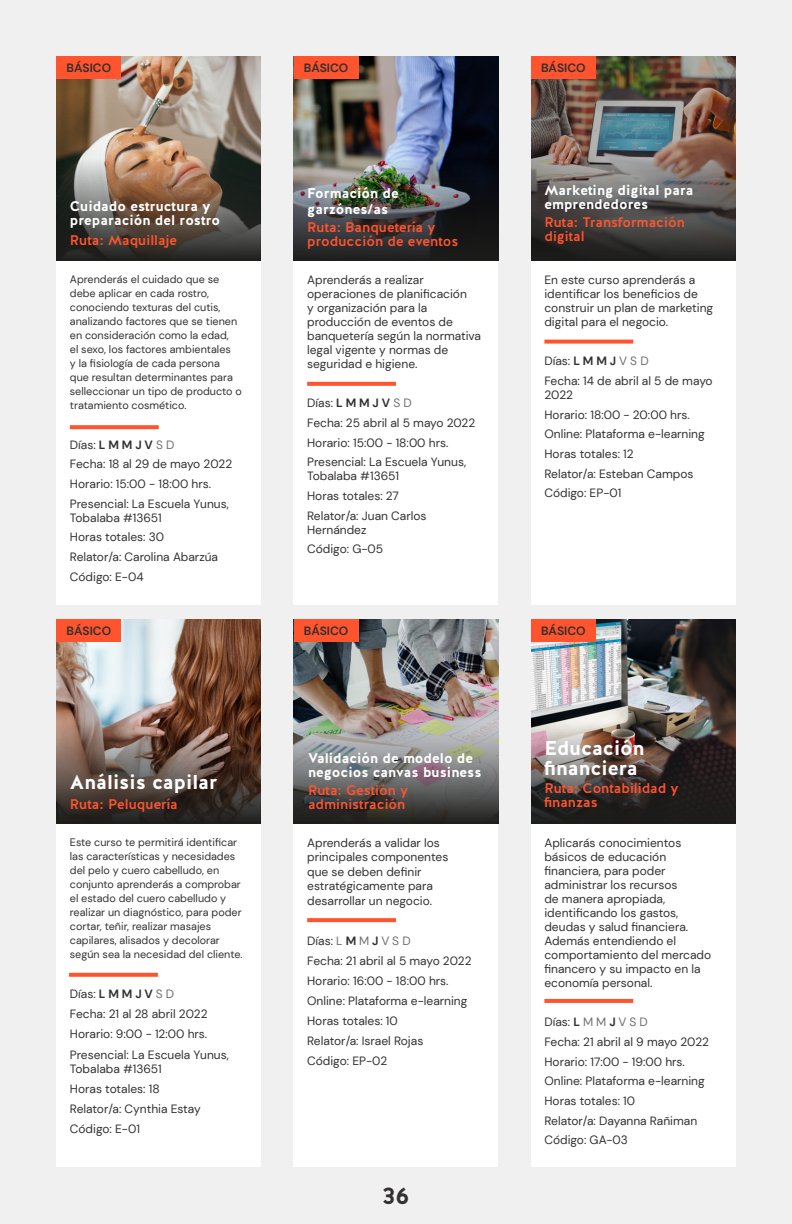
<style>
.page{position:relative;width:792px;height:1224px;background:#f0f0f1}
.page>*{position:absolute;margin:0;border:0;box-sizing:border-box;transform-origin:0 0}
.t1{font:700 24px "Halis GR";color:#333030}
.t2{font:700 20px/20px "Halis GR";color:#fff}
.t3{font:500 14px/14px "Halis GR";color:#ff542e}
.t4{font:700 14px/14px "Halis GR";color:#fff}
.t5{font:12px/14px "DM Sans";color:#333030}
.t6{font:700 12px "DM Sans";color:#333030}
.t7{font:10.8px/14px "DM Sans";color:#333030}
.s1{font-weight:700}
.s2{color:#706e6e}
</style>
<div class="page">
<div style="left:531px;top:57px;width:204px;height:547px;background:#fff"></div>
<img style="left:531px;top:57px;width:204px;height:102px">
<div style="left:57px;top:57px;width:204px;height:547px;background:#fff"></div>
<div style="left:57px;top:620px;width:204px;height:547px;background:#fff"></div>
<div style="left:531px;top:620px;width:204px;height:547px;background:#fff"></div>
<div style="left:294px;top:620px;width:204px;height:547px;background:#fff"></div>
<div style="left:294px;top:57px;width:204px;height:547px;background:#fff"></div>
<img style="left:57px;top:57px;width:204px;height:102px">
<img style="left:57px;top:620px;width:204px;height:102px">
<img style="left:531px;top:620px;width:204px;height:102px">
<img style="left:294px;top:620px;width:204px;height:102px">
<img style="left:294px;top:57px;width:204px;height:102px">
<svg style="left:70px;top:425px;width:89px;height:4px"></svg>
<svg style="left:69px;top:973px;width:89px;height:4px"></svg>
<svg style="left:307px;top:918px;width:89px;height:4px"></svg>
<svg style="left:544px;top:999px;width:89px;height:4px"></svg>
<svg style="left:544px;top:340px;width:89px;height:4px"></svg>
<svg style="left:307px;top:382px;width:89px;height:4px"></svg>
<img style="left:57px;top:159px;width:204px;height:102px">
<img style="left:57px;top:722px;width:204px;height:102px">
<img style="left:531px;top:722px;width:204px;height:102px">
<img style="left:294px;top:722px;width:204px;height:102px">
<img style="left:531px;top:159px;width:204px;height:102px">
<img style="left:294px;top:159px;width:204px;height:102px">
<div style="left:57px;top:57px;width:64px;height:22px;background:#ff542e"></div>
<div style="left:294px;top:57px;width:64px;height:22px;background:#ff542e"></div>
<div style="left:531px;top:57px;width:65px;height:22px;background:#ff542e"></div>
<div style="left:57px;top:620px;width:64px;height:22px;background:#ff542e"></div>
<div style="left:531px;top:620px;width:65px;height:22px;background:#ff542e"></div>
<div style="left:294px;top:620px;width:64px;height:22px;background:#ff542e"></div>
<p class="t6" style="left:67px;top:60px;width:46px">BÁSICO</p>
<p class="t6" style="left:304px;top:60px;width:46px">BÁSICO</p>
<p class="t6" style="left:541px;top:60px;width:46px">BÁSICO</p>
<p class="t4" style="left:70px;top:200px;width:152px">Cuidado estructura y preparación del rostro</p>
<p class="t3" style="left:70px;top:234px;width:109px">Ruta: Maquillaje</p>
<p class="t7" style="left:70px;top:272px;width:173px">Aprenderás el cuidado que se debe aplicar en cada rostro, conociendo texturas del cutis, analizando factores que se tienen en consideración como la edad,<br>el sexo, los factores ambientales<br>y la fisiología de cada persona<br>que resultan determinantes para selleccionar un tipo de producto o tratamiento cosmético.</p>
<p class="t5" style="left:70px;top:437px;width:106px">Días: <span class="s1">L M M J V</span> <span class="s2">S D</span></p>
<p class="t5" style="left:70px;top:457px;width:164px">Fecha: 18 al 29 de mayo 2022</p>
<p class="t5" style="left:70px;top:477px;width:143px">Horario: 15:00 - 18:00 hrs.</p>
<p class="t5" style="left:70px;top:496px;width:160px">Presencial: La Escuela Yunus,<br>Tobalaba #13651</p>
<p class="t5" style="left:70px;top:530px;width:96px">Horas totales: 30</p>
<p class="t5" style="left:70px;top:550px;width:150px">Relator/a: Carolina Abarzúa</p>
<p class="t5" style="left:70px;top:569px;width:75px">Código: E-04</p>
<p class="t4" style="left:307px;top:187px;width:93px">Formación de</p>
<p class="t4" style="left:307px;top:203px;width:83px">garzónes/as</p>
<p class="t3" style="left:307px;top:221px;width:153px">Ruta: Banquetería y producción de eventos</p>
<p class="t5" style="left:307px;top:273px;width:175px">Aprenderás a realizar operaciones de planificación<br>y organización para la producción de eventos de banquetería según la normativa legal vigente y normas de seguridad e higiene.</p>
<p class="t5" style="left:307px;top:396px;width:106px">Días: <span class="s1">L M M J V</span> <span class="s2">S D</span></p>
<p class="t5" style="left:307px;top:416px;width:170px">Fecha: 25 abril al 5 mayo 2022</p>
<p class="t5" style="left:307px;top:435px;width:143px">Horario: 15:00 - 18:00 hrs.</p>
<p class="t5" style="left:307px;top:455px;width:160px">Presencial: La Escuela Yunus,<br>Tobalaba #13651</p>
<p class="t5" style="left:307px;top:489px;width:93px">Horas totales: 27</p>
<p class="t5" style="left:307px;top:508px;width:121px">Relator/a: Juan Carlos<br>Hernández</p>
<p class="t5" style="left:307px;top:542px;width:78px">Código: G-05</p>
<p class="t4" style="left:544px;top:183px;width:151px">Marketing digital para emprendedores</p>
<p class="t3" style="left:544px;top:215px;width:142px">Ruta: Transformación digital</p>
<p class="t5" style="left:544px;top:273px;width:170px">En este curso aprenderás a identificar los beneficios de construir un plan de marketing digital para el negocio.</p>
<p class="t5" style="left:544px;top:354px;width:106px">Días: <span class="s1">L M M J</span> <span class="s2">V S D</span></p>
<p class="t5" style="left:544px;top:374px;width:170px">Fecha: 14 de abril al 5 de mayo<br>2022</p>
<p class="t5" style="left:544px;top:407px;width:147px">Horario: 18:00 - 20:00 hrs.</p>
<p class="t5" style="left:544px;top:427px;width:162px">Online: Plataforma e-learning</p>
<p class="t5" style="left:544px;top:447px;width:91px">Horas totales: 12</p>
<p class="t5" style="left:544px;top:466px;width:151px">Relator/a: Esteban Campos</p>
<p class="t5" style="left:544px;top:486px;width:79px">Código: EP-01</p>
<p class="t6" style="left:67px;top:623px;width:46px">BÁSICO</p>
<p class="t6" style="left:304px;top:623px;width:46px">BÁSICO</p>
<p class="t6" style="left:541px;top:623px;width:46px">BÁSICO</p>
<p class="t2" style="left:70px;top:772px;width:149px">Análisis capilar</p>
<p class="t3" style="left:70px;top:797px;width:109px">Ruta: Peluquería</p>
<p class="t7" style="left:70px;top:835px;width:174px">Este curso te permitirá identificar las características y necesidades del pelo y cuero cabelludo, en conjunto aprenderás a comprobar el estado del cuero cabelludo y realizar un diagnóstico, para poder cortar, teñir, realizar masajes capilares, alisados y decolorar según sea la necesidad del cliente.</p>
<p class="t5" style="left:70px;top:987px;width:106px">Días: <span class="s1">L M M J V</span> <span class="s2">S D</span></p>
<p class="t5" style="left:70px;top:1007px;width:139px">Fecha: 21 al 28 abril 2022</p>
<p class="t5" style="left:70px;top:1027px;width:139px">Horario: 9:00 - 12:00 hrs.</p>
<p class="t5" style="left:70px;top:1047px;width:160px">Presencial: La Escuela Yunus,<br>Tobalaba #13651</p>
<p class="t5" style="left:70px;top:1082px;width:91px">Horas totales: 18</p>
<p class="t5" style="left:70px;top:1102px;width:133px">Relator/a: Cynthia Estay</p>
<p class="t5" style="left:70px;top:1122px;width:72px">Código: E-01</p>
<p class="t4" style="left:308px;top:752px;width:175px">Validación de modelo de negocios canvas business</p>
<p class="t3" style="left:308px;top:784px;width:102px">Ruta: Gestión y administración</p>
<p class="t5" style="left:307px;top:836px;width:143px">Aprenderás a validar los principales componentes que se deben definir estratégicamente para desarrollar un negocio.</p>
<p class="t5" style="left:307px;top:933px;width:105px">Días: <span class="s2">L</span> <span class="s1">M</span> <span class="s2">M</span> <span class="s1">J</span> <span class="s2">V S D</span></p>
<p class="t5" style="left:307px;top:954px;width:166px">Fecha: 21 abril al 5 mayo 2022</p>
<p class="t5" style="left:307px;top:974px;width:143px">Horario: 16:00 - 18:00 hrs.</p>
<p class="t5" style="left:307px;top:994px;width:162px">Online: Plataforma e-learning</p>
<p class="t5" style="left:307px;top:1014px;width:92px">Horas totales: 10</p>
<p class="t5" style="left:307px;top:1034px;width:118px">Relator/a: Israel Rojas</p>
<p class="t5" style="left:307px;top:1054px;width:82px">Código: EP-02</p>
<h1 class="t1" style="left:383px;top:1180px;width:28px">36</h1>
<p class="t2" style="left:544px;top:738px;width:101px">Educación financiera</p>
<p class="t3" style="left:544px;top:781px;width:136px">Ruta: Contabilidad y finanzas</p>
<p class="t5" style="left:544px;top:836px;width:168px">Aplicarás conocimientos básicos de educación financiera, para poder administrar los recursos<br>de manera apropiada, identificando los gastos, deudas y salud financiera.<br>Además entendiendo el comportamiento del mercado financero y su impacto en la economía personal.</p>
<p class="t5" style="left:544px;top:1015px;width:105px">Días: <span class="s1">L</span> <span class="s2">M M</span> <span class="s1">J</span> <span class="s2">V S D</span></p>
<p class="t5" style="left:544px;top:1035px;width:166px">Fecha: 21 abril al 9 mayo 2022</p>
<p class="t5" style="left:544px;top:1054px;width:142px">Horario: 17:00 - 19:00 hrs.</p>
<p class="t5" style="left:544px;top:1074px;width:162px">Online: Plataforma e-learning</p>
<p class="t5" style="left:544px;top:1094px;width:92px">Horas totales: 10</p>
<p class="t5" style="left:544px;top:1113px;width:154px">Relator/a: Dayanna Rañiman</p>
<p class="t5" style="left:544px;top:1133px;width:85px">Código: GA-03</p>
</div>
